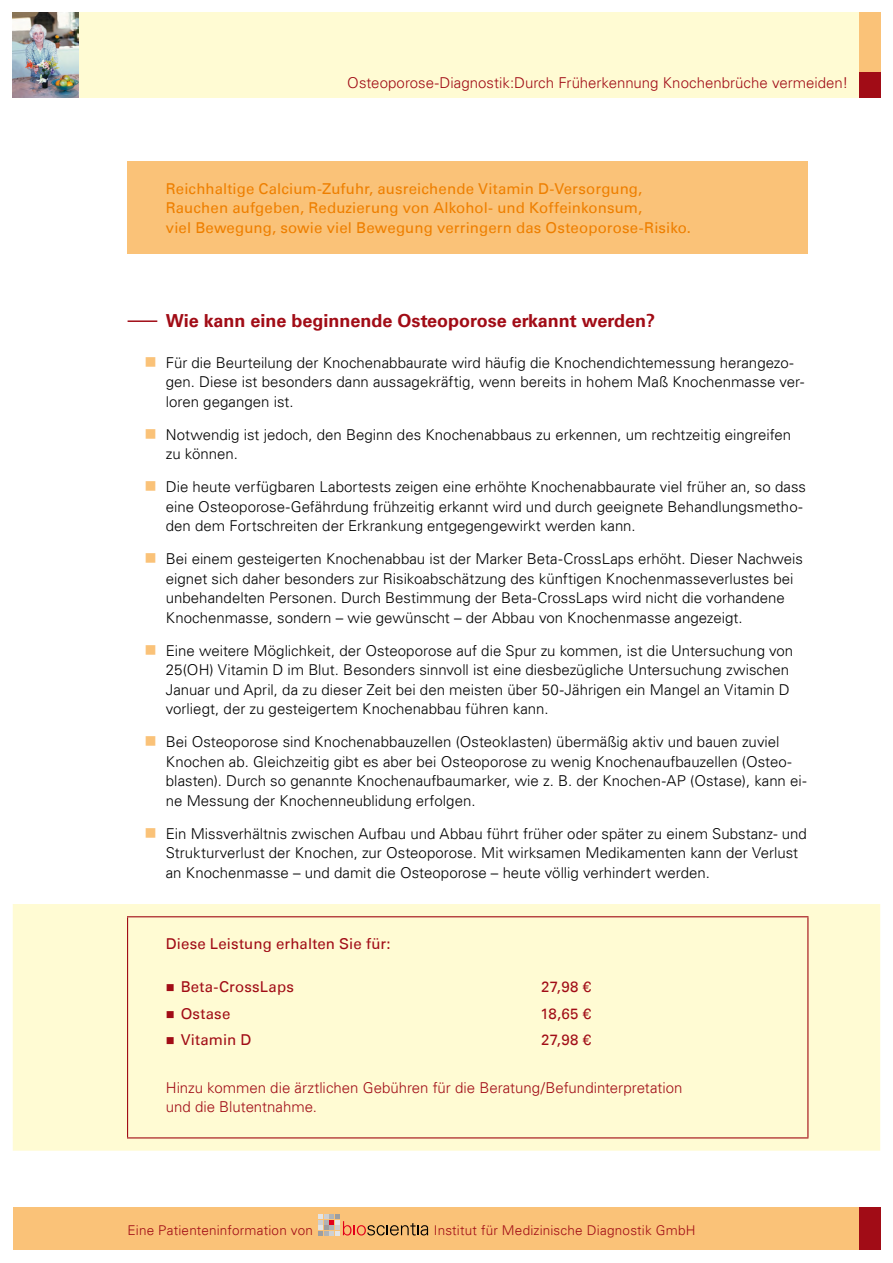
<style>
.page{position:relative;width:893px;height:1263px;background:#fff}
.page>*{position:absolute;margin:0;border:0;box-sizing:border-box;transform-origin:0 0}
.t1{font:700 18px "Univers LT";color:#a10c16}
.t2{font:300 15px/19.5px "Univers LT";color:#000}
.t3{font:15px/19.5px "Univers LT";letter-spacing:.005em;color:#ee7f00}
.t4{font:300 15px/19.5px "Univers LT";color:#a10c16}
.t5{font:15px "Univers LT";letter-spacing:.01em;color:#a10c16}
.t6{font:300 13.5px "Univers LT";letter-spacing:.015em;color:#a10c16}
</style>
<div class="page">
<div style="left:13px;top:1208px;width:867px;height:42px;background:#fac278"></div>
<div style="left:13px;top:13px;width:867px;height:85px;background:#fffbd3"></div>
<svg style="left:318px;top:1214px;width:110px;height:21px"></svg>
<div style="left:128px;top:162px;width:680px;height:92px;background:#fac278"></div>
<hr style="left:128px;top:320px;width:29px;height:2px;background:#a10c16">
<div style="left:13px;top:904px;width:867px;height:247px;background:#fffbd3"></div>
<hr style="left:127px;top:916px;width:681px;height:1px;background:#a10c16">
<hr style="left:127px;top:917px;width:1px;height:220px;background:#a10c16">
<hr style="left:807px;top:917px;width:1px;height:220px;background:#a10c16">
<hr style="left:127px;top:1137px;width:681px;height:1px;background:#a10c16">
<div style="left:859px;top:13px;width:21px;height:85px;background:#fac278"></div>
<div style="left:859px;top:1208px;width:21px;height:42px;background:#a10c16"></div>
<div style="left:859px;top:72px;width:21px;height:26px;background:#a10c16"></div>
<img style="left:13px;top:13px;width:66px;height:85px">
<svg style="left:167px;top:984px;width:7px;height:7px"></svg>
<svg style="left:167px;top:1011px;width:7px;height:7px"></svg>
<svg style="left:167px;top:1037px;width:7px;height:7px"></svg>
<p class="t4" style="left:347px;top:73px;width:502px">Osteoporose-Diagnostik:Durch Früherkennung Knochenbrüche vermeiden!</p>
<p class="t3" style="left:166px;top:179px;width:527px">Reichhaltige Calcium-Zufuhr, ausreichende Vitamin D-Versorgung,<br>Rauchen aufgeben, Reduzierung von Alkohol- und Koffeinkonsum,<br>viel Bewegung, sowie viel Bewegung verringern das Osteoporose-Risiko.</p>
<p class="t1" style="left:166px;top:310px;width:491px">Wie kann eine beginnende Osteoporose erkannt werden?</p>
<p class="t2" style="left:166px;top:353px;width:640px">Für die Beurteilung der Knochenabbaurate wird häufig die Knochendichtemessung herangezo&shy;gen. Diese ist besonders dann aussagekräftig, wenn bereits in hohem Maß Knochenmasse ver&shy;loren gegangen ist.</p>
<p class="t2" style="left:166px;top:425px;width:627px">Notwendig ist jedoch, den Beginn des Knochenabbaus zu erkennen, um rechtzeitig eingreifen zu können.</p>
<p class="t2" style="left:166px;top:477px;width:642px">Die heute verfügbaren Labortests zeigen eine erhöhte Knochenabbaurate viel früher an, so dass eine Osteoporose-Gefährdung frühzeitig erkannt wird und durch geeignete Behandlungsmetho&shy;den dem Fortschreiten der Erkrankung entgegengewirkt werden kann.</p>
<p class="t2" style="left:166px;top:549px;width:639px">Bei einem gesteigerten Knochenabbau ist der Marker Beta-CrossLaps erhöht. Dieser Nachweis eignet sich daher besonders zur Risikoabschätzung des künftigen Knochenmasseverlustes bei unbehandelten Personen. Durch Bestimmung der Beta-CrossLaps wird nicht die vorhandene Knochenmasse, sondern – wie gewünscht – der Abbau von Knochenmasse angezeigt.</p>
<p class="t2" style="left:166px;top:641px;width:629px">Eine weitere Möglichkeit, der Osteoporose auf die Spur zu kommen, ist die Untersuchung von 25(OH) Vitamin D im Blut. Besonders sinnvoll ist eine diesbezügliche Untersuchung zwischen Januar und April, da zu dieser Zeit bei den meisten über 50-Jährigen ein Mangel an Vitamin D vorliegt, der zu gesteigertem Knochenabbau führen kann.</p>
<p class="t2" style="left:166px;top:732px;width:642px">Bei Osteoporose sind Knochenabbauzellen (Osteoklasten) übermäßig aktiv und bauen zuviel Knochen ab. Gleichzeitig gibt es aber bei Osteoporose zu wenig Knochenaufbauzellen (Osteo&shy;blasten). Durch so genannte Knochenaufbaumarker, wie z. B. der Knochen-AP (Ostase), kann ei&shy;ne Messung der Knochenneublidung erfolgen.</p>
<p class="t2" style="left:166px;top:824px;width:642px">Ein Missverhältnis zwischen Aufbau und Abbau führt früher oder später zu einem Substanz- und<br>Strukturverlust der Knochen, zur Osteoporose. Mit wirksamen Medikamenten kann der Verlust an Knochenmasse – und damit die Osteoporose – heute völlig verhindert werden.</p>
<p class="t5" style="left:166px;top:935px;width:226px">Diese Leistung erhalten Sie für:</p>
<p class="t5" style="left:181px;top:978px;width:115px">Beta-CrossLaps</p>
<p class="t5" style="left:541px;top:978px;width:51px">27,98 €</p>
<p class="t5" style="left:181px;top:1005px;width:51px">Ostase</p>
<p class="t5" style="left:541px;top:1005px;width:52px">18,65 €</p>
<p class="t5" style="left:181px;top:1031px;width:72px">Vitamin D</p>
<p class="t5" style="left:541px;top:1031px;width:51px">27,98 €</p>
<p class="t4" style="left:166px;top:1078px;width:518px">Hinzu kommen die ärztlichen Gebühren für die Beratung/Befundinterpretation und die Blutentnahme.</p>
<p class="t6" style="left:128px;top:1222px;width:187px">Eine Patienteninformation von</p>
<p class="t6" style="left:434px;top:1222px;width:263px">Institut für Medizinische Diagnostik GmbH</p>
</div>
